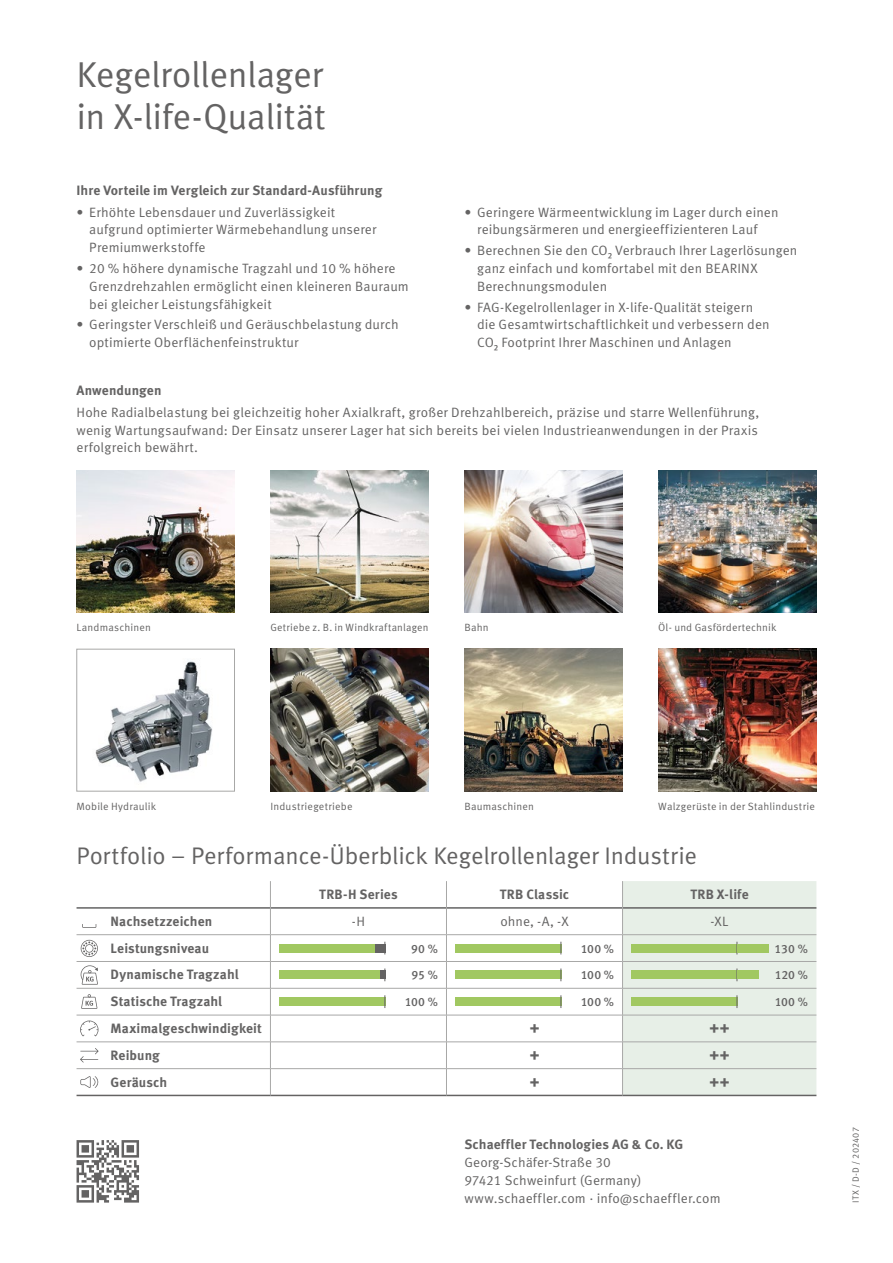
<style>
.page{position:relative;width:893px;height:1263px;background:#fff}
.page>*{position:absolute;margin:0;border:0;box-sizing:border-box;transform-origin:0 0}
.Headline__H1___24pt_28pt{font:36px "Schaeffler Meta";letter-spacing:-.01em;color:#646363}
.Subline__16pt_19pt{font:24px "Schaeffler Meta";letter-spacing:-.01em;color:#646363}
.Copy_text__9pt_11_812pt{font:13.5px/17.7px "Schaeffler Meta";letter-spacing:.01em;color:#646363}
.Table__9pt_11_812pt__left{font:700 13.5px "Schaeffler Meta";letter-spacing:.005em;color:#646363}
.Overline__Copy_text___9pt_11_812pt_bold{font:700 13.5px "Schaeffler Meta";letter-spacing:.005em;color:#646363}
.Table__9pt_11_812pt__left-2{font:13.5px "Schaeffler Meta";letter-spacing:.005em;color:#646363}
.Table__9pt_11_812pt__left-3{font:900 13.5px "Schaeffler Meta";color:#646363}
.Table__9pt_11_812pt__left-4{font:500 12px "Schaeffler Meta";color:#646363}
.Caption_1__7pt_9pt{font:10.5px "Schaeffler Meta";letter-spacing:.015em;color:#646363}
.Caption_2__6pt_7_1pt{font:9px "Schaeffler Meta";letter-spacing:.01em;color:#646363}
</style>
<div class="page">
<img style="left:77px;top:470px;width:158px;height:143px">
<img style="left:95px;top:661px;width:118px;height:121px">
<div style="left:77px;top:649px;width:158px;height:142px;border:1px solid #a8a8a7"></div>
<img style="left:270px;top:470px;width:159px;height:143px">
<img style="left:270px;top:649px;width:159px;height:142px">
<img style="left:464px;top:470px;width:158px;height:143px">
<img style="left:464px;top:649px;width:158px;height:142px">
<img style="left:658px;top:470px;width:158px;height:143px">
<img style="left:658px;top:649px;width:158px;height:142px">
<hr style="left:77px;top:907px;width:193px;height:2px;background:#646363">
<hr style="left:271px;top:907px;width:175px;height:2px;background:#646363">
<hr style="left:447px;top:907px;width:175px;height:2px;background:#646363">
<svg style="left:270px;top:881px;width:1px;height:214px"></svg>
<svg style="left:446px;top:881px;width:1px;height:214px"></svg>
<hr style="left:77px;top:934px;width:193px;height:1px;background:#a8a8a7">
<hr style="left:270px;top:934px;width:176px;height:1px;background:#a8a8a7">
<hr style="left:446px;top:934px;width:176px;height:1px;background:#a8a8a7">
<hr style="left:77px;top:961px;width:193px;height:1px;background:#a8a8a7">
<hr style="left:270px;top:961px;width:176px;height:1px;background:#a8a8a7">
<hr style="left:446px;top:961px;width:176px;height:1px;background:#a8a8a7">
<hr style="left:77px;top:988px;width:193px;height:1px;background:#a8a8a7">
<hr style="left:270px;top:988px;width:176px;height:1px;background:#a8a8a7">
<hr style="left:446px;top:988px;width:176px;height:1px;background:#a8a8a7">
<hr style="left:77px;top:1015px;width:193px;height:1px;background:#a8a8a7">
<hr style="left:270px;top:1015px;width:176px;height:1px;background:#a8a8a7">
<hr style="left:446px;top:1015px;width:176px;height:1px;background:#a8a8a7">
<hr style="left:77px;top:1041px;width:193px;height:1px;background:#a8a8a7">
<hr style="left:270px;top:1041px;width:176px;height:1px;background:#a8a8a7">
<hr style="left:446px;top:1041px;width:176px;height:1px;background:#a8a8a7">
<hr style="left:77px;top:1068px;width:193px;height:1px;background:#a8a8a7">
<hr style="left:270px;top:1068px;width:176px;height:1px;background:#a8a8a7">
<hr style="left:446px;top:1068px;width:176px;height:1px;background:#a8a8a7">
<hr style="left:77px;top:1095px;width:193px;height:1px;background:#646363">
<hr style="left:270px;top:1095px;width:176px;height:1px;background:#646363">
<hr style="left:446px;top:1095px;width:176px;height:1px;background:#646363">
<hr style="left:622px;top:1095px;width:194px;height:1px;background:#646363">
<div style="left:279px;top:944px;width:106px;height:8px;background:#646363"></div>
<div style="left:279px;top:970px;width:106px;height:9px;background:#646363"></div>
<div style="left:279px;top:997px;width:106px;height:9px;background:#a1c861"></div>
<div style="left:279px;top:944px;width:96px;height:8px;background:#a1c861"></div>
<div style="left:279px;top:970px;width:101px;height:9px;background:#a1c861"></div>
<svg style="left:384px;top:995px;width:1px;height:13px"></svg>
<div style="left:455px;top:944px;width:106px;height:8px;background:#a1c861"></div>
<div style="left:455px;top:970px;width:106px;height:9px;background:#a1c861"></div>
<div style="left:455px;top:997px;width:106px;height:9px;background:#a1c861"></div>
<svg style="left:561px;top:942px;width:1px;height:12px"></svg>
<svg style="left:561px;top:968px;width:1px;height:13px"></svg>
<svg style="left:561px;top:995px;width:1px;height:13px"></svg>
<svg style="left:622px;top:881px;width:194px;height:214px;background:#dee8d9"></svg>
<div style="left:737px;top:944px;width:32px;height:8px;background:#a1c861"></div>
<div style="left:737px;top:970px;width:22px;height:9px;background:#a1c861"></div>
<svg style="left:80px;top:1076px;width:18px;height:12px"></svg>
<svg style="left:82px;top:924px;width:14px;height:4px"></svg>
<svg style="left:80px;top:1020px;width:18px;height:16px"></svg>
<svg style="left:81px;top:940px;width:17px;height:17px"></svg>
<svg style="left:80px;top:1048px;width:19px;height:14px"></svg>
<svg style="left:81px;top:965px;width:17px;height:20px"></svg>
<svg style="left:81px;top:994px;width:16px;height:15px"></svg>
<svg style="left:77px;top:1140px;width:62px;height:62px"></svg>
<p class="Headline__H1___24pt_28pt" style="left:77px;top:53px;width:248px">Kegelrollenlager</p>
<p class="Headline__H1___24pt_28pt" style="left:77px;top:95px;width:251px">in X-life-Qualität</p>
<p class="Overline__Copy_text___9pt_11_812pt_bold" style="left:77px;top:181px;width:307px">Ihre Vorteile im Vergleich zur Standard-Ausführung</p>
<p class="Copy_text__9pt_11_812pt" style="left:89px;top:203px;width:289px;text-indent:-13px">• Erhöhte Lebensdauer und Zuverlässigkeit aufgrund optimierter Wärmebehandlung unserer<br>Premiumwerkstoffe</p>
<p class="Copy_text__9pt_11_812pt" style="left:89px;top:260px;width:321px;text-indent:-13px">• 20 % höhere dynamische Tragzahl und 10 % höhere<br>Grenzdrehzahlen ermöglicht einen kleineren Bauraum bei gleicher Leistungsfähigkeit</p>
<p class="Copy_text__9pt_11_812pt" style="left:89px;top:316px;width:311px;text-indent:-13px">• Geringster Verschleiß und Geräuschbelastung durch optimierte Oberflächenfeinstruktur</p>
<p class="Copy_text__9pt_11_812pt" style="left:477px;top:203px;width:303px;text-indent:-13px">• Geringere Wärmeentwicklung im Lager durch einen reibungsärmeren und energieeffizienteren Lauf</p>
<p class="Copy_text__9pt_11_812pt" style="left:477px;top:242px;width:322px;text-indent:-13px">• Berechnen Sie den CO₂ Verbrauch Ihrer Lagerlösungen ganz einfach und komfortabel mit den BEARINX<br>Berechnungsmodulen</p>
<p class="Copy_text__9pt_11_812pt" style="left:477px;top:298px;width:294px;text-indent:-13px">• FAG-Kegelrollenlager in X-life-Qualität steigern die Gesamtwirtschaftlichkeit und verbessern den<br>CO₂ Footprint Ihrer Maschinen und Anlagen</p>
<p class="Overline__Copy_text___9pt_11_812pt_bold" style="left:77px;top:382px;width:87px">Anwendungen</p>
<p class="Copy_text__9pt_11_812pt" style="left:77px;top:404px;width:684px">Hohe Radialbelastung bei gleichzeitig hoher Axialkraft, großer Drehzahlbereich, präzise und starre Wellenführung,</p>
<p class="Copy_text__9pt_11_812pt" style="left:77px;top:421px;width:683px">wenig Wartungsaufwand: Der Einsatz unserer Lager hat sich bereits bei vielen Industrieanwendungen in der Praxis</p>
<p class="Copy_text__9pt_11_812pt" style="left:77px;top:439px;width:123px">erfolgreich bewährt.</p>
<p class="Caption_1__7pt_9pt" style="left:77px;top:621px;width:76px">Landmaschinen</p>
<p class="Caption_1__7pt_9pt" style="left:270px;top:621px;width:160px">Getriebe z. B. in Windkraftanlagen</p>
<p class="Caption_1__7pt_9pt" style="left:464px;top:621px;width:26px">Bahn</p>
<p class="Caption_1__7pt_9pt" style="left:658px;top:621px;width:120px">Öl- und Gasfördertechnik</p>
<p class="Caption_1__7pt_9pt" style="left:77px;top:800px;width:81px">Mobile Hydraulik</p>
<p class="Caption_1__7pt_9pt" style="left:270px;top:800px;width:84px">Industriegetriebe</p>
<p class="Caption_1__7pt_9pt" style="left:464px;top:800px;width:71px">Baumaschinen</p>
<p class="Caption_1__7pt_9pt" style="left:658px;top:800px;width:158px">Walzgerüste in der Stahlindustrie</p>
<p class="Subline__16pt_19pt" style="left:77px;top:841px;width:622px">Portfolio – Performance-Überblick Kegelrollenlager Industrie</p>
<p class="Table__9pt_11_812pt__left" style="left:319px;top:886px;width:80px">TRB-H Series</p>
<p class="Table__9pt_11_812pt__left" style="left:500px;top:886px;width:71px">TRB Classic</p>
<p class="Table__9pt_11_812pt__left" style="left:690px;top:886px;width:60px">TRB X-life</p>
<p class="Table__9pt_11_812pt__left" style="left:111px;top:912px;width:103px">Nachsetzzeichen</p>
<p class="Table__9pt_11_812pt__left-2" style="left:352px;top:913px;width:15px">-H</p>
<p class="Table__9pt_11_812pt__left-2" style="left:500px;top:913px;width:70px">ohne, -A, -X</p>
<p class="Table__9pt_11_812pt__left-2" style="left:710px;top:913px;width:20px">-XL</p>
<p class="Table__9pt_11_812pt__left" style="left:111px;top:939px;width:100px">Leistungsniveau</p>
<p class="Table__9pt_11_812pt__left-4" style="left:411px;top:941px;width:28px">90 %</p>
<p class="Table__9pt_11_812pt__left-4" style="left:581px;top:941px;width:35px">100 %</p>
<p class="Table__9pt_11_812pt__left-4" style="left:775px;top:941px;width:35px">130 %</p>
<p class="Table__9pt_11_812pt__left" style="left:111px;top:966px;width:130px">Dynamische Tragzahl</p>
<p class="Table__9pt_11_812pt__left-4" style="left:412px;top:968px;width:28px">95 %</p>
<p class="Table__9pt_11_812pt__left-4" style="left:581px;top:968px;width:35px">100 %</p>
<p class="Table__9pt_11_812pt__left-4" style="left:775px;top:968px;width:35px">120 %</p>
<p class="Table__9pt_11_812pt__left" style="left:111px;top:993px;width:113px">Statische Tragzahl</p>
<p class="Table__9pt_11_812pt__left-4" style="left:405px;top:994px;width:35px">100 %</p>
<p class="Table__9pt_11_812pt__left-4" style="left:581px;top:994px;width:35px">100 %</p>
<p class="Table__9pt_11_812pt__left-4" style="left:775px;top:994px;width:35px">100 %</p>
<p class="Table__9pt_11_812pt__left" style="left:111px;top:1020px;width:153px">Maximalgeschwindigkeit</p>
<p class="Table__9pt_11_812pt__left-3" style="left:530px;top:1020px;width:11px">+</p>
<p class="Table__9pt_11_812pt__left-3" style="left:710px;top:1020px;width:21px">++</p>
<p class="Table__9pt_11_812pt__left" style="left:111px;top:1046px;width:51px">Reibung</p>
<p class="Table__9pt_11_812pt__left-3" style="left:530px;top:1047px;width:11px">+</p>
<p class="Table__9pt_11_812pt__left-3" style="left:710px;top:1047px;width:21px">++</p>
<p class="Table__9pt_11_812pt__left" style="left:111px;top:1073px;width:58px">Geräusch</p>
<p class="Table__9pt_11_812pt__left-3" style="left:530px;top:1073px;width:11px">+</p>
<p class="Table__9pt_11_812pt__left-3" style="left:710px;top:1073px;width:21px">++</p>
<p class="Overline__Copy_text___9pt_11_812pt_bold" style="left:464px;top:1136px;width:220px">Schaeffler Technologies AG &amp; Co. KG</p>
<p class="Copy_text__9pt_11_812pt" style="left:464px;top:1153px;width:148px">Georg-Schäfer-Straße 30</p>
<p class="Copy_text__9pt_11_812pt" style="left:464px;top:1171px;width:179px">97421 Schweinfurt (Germany)</p>
<p class="Copy_text__9pt_11_812pt" style="left:464px;top:1189px;width:258px">www.schaeffler.com · info@schaeffler.com</p>
<p class="Caption_2__6pt_7_1pt" style="left:850px;top:1202px;width:77px;rotate:-90deg">ITX / D-D / 202407</p>
</div>
